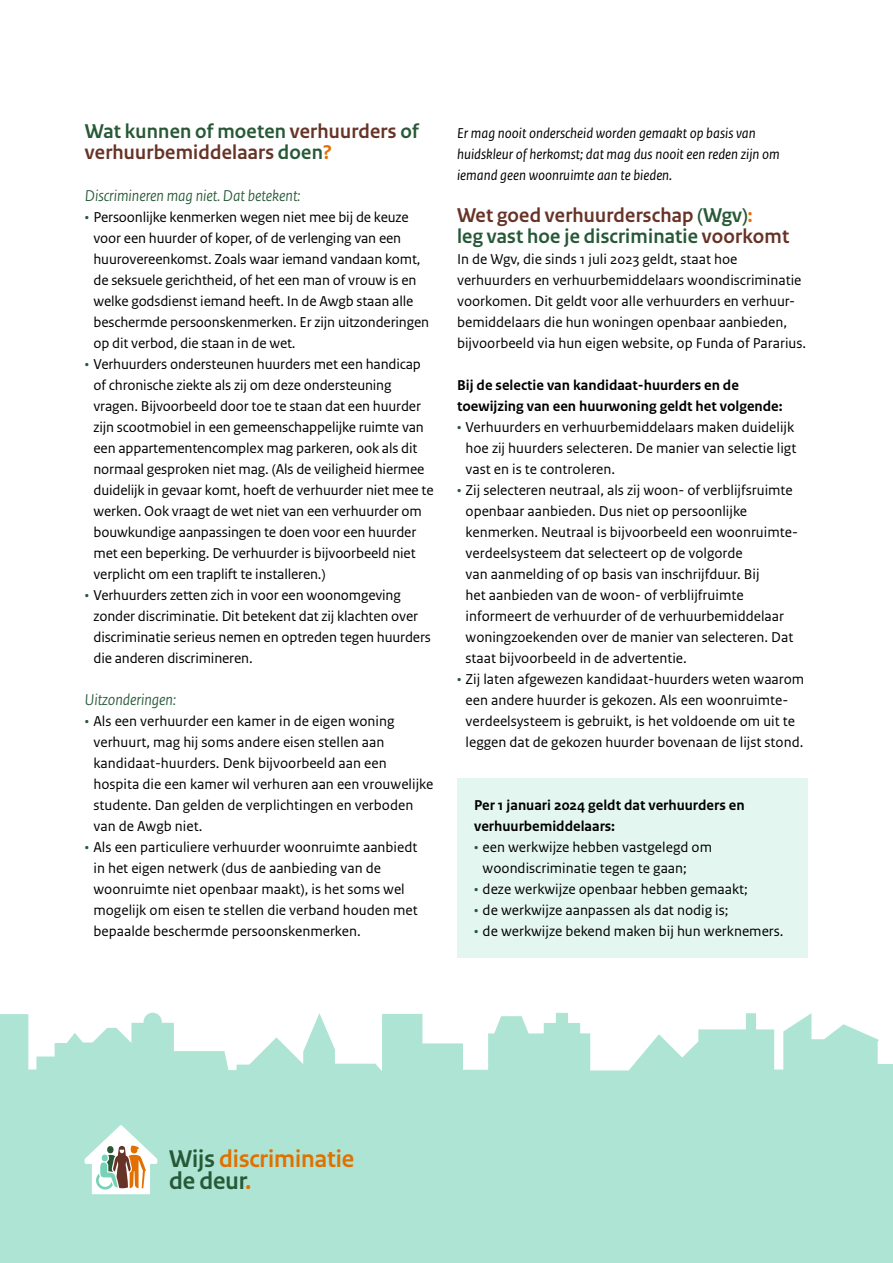
<style>
.page{position:relative;width:893px;height:1263px;background:#fff}
.page>*{position:absolute;margin:0;border:0;box-sizing:border-box;transform-origin:0 0}
.t1{font:700 25.35px/22.6px "Rijksoverheid Sans Heading";color:#e17000}
.H2_-_Kopjes{font:700 21px/21px "Rijksoverheid Sans Heading";letter-spacing:.01em;color:#673327}
.H3_-_kader_tussenkopjes{font:italic 16.5px "Rijksoverheid Sans Heading";color:#275937}
.P_-_Bodytekst_-_10pt{font:15px/21px "Rijksoverheid Sans Text";color:#000}
.P_-_Bodytekst_-_10pt-2{font:700 15px/21px "Rijksoverheid Sans Text";color:#000}
.P_-_bullet_kader{font:italic 15px/21px "Rijksoverheid Sans Text";color:#000}
.s1{color:#275937}
.s2{color:#e17000}
</style>
<div class="page">
<svg style="left:0;top:1013px;width:893px;height:114px;fill:#ade4d3"></svg>
<div style="left:0;top:1127px;width:893px;height:136px;background:#ade4d3"></div>
<svg style="left:85px;top:1125px;width:72px;height:69px"></svg>
<div style="left:457px;top:778px;width:351px;height:179px;background:#e4f6f0"></div>
<h2 class="H2_-_Kopjes" style="left:85px;top:121px;width:335px"><span class="s1">Wat kunnen of moeten</span> verhuurders <span class="s1">of </span>verhuurbemiddelaars <span class="s1">doen</span><span class="s2">?</span></h2>
<h3 class="H3_-_kader_tussenkopjes" style="left:85px;top:186px;width:217px">Discrimineren mag niet. Dat betekent:</h3>
<p class="P_-_Bodytekst_-_10pt" style="left:93px;top:207px;width:337px;text-indent:-9px"><span class="s1">•</span> Persoonlijke kenmerken wegen niet mee bij de keuze voor een huurder of koper, of de verlenging van een huurovereenkomst. Zoals waar iemand vandaan komt, de seksuele gerichtheid, of het een man of vrouw is en welke godsdienst iemand heeft. In de Awgb staan alle beschermde persoonskenmerken. Er zijn uitzonderingen op dit verbod, die staan in de wet.</p>
<p class="P_-_Bodytekst_-_10pt" style="left:93px;top:354px;width:342px;text-indent:-9px"><span class="s1">•</span> Verhuurders ondersteunen huurders met een handicap of chronische ziekte als zij om deze ondersteuning vragen. Bijvoorbeeld door toe te staan dat een huurder zijn scootmobiel in een gemeenschappelijke ruimte van een appartementencomplex mag parkeren, ook als dit normaal gesproken niet mag. (Als de veiligheid hiermee duidelijk in gevaar komt, hoeft de verhuurder niet mee te werken. Ook vraagt de wet niet van een verhuurder om bouwkundige aanpassingen te doen voor een huurder met een beperking. De verhuurder is bijvoorbeeld niet verplicht om een traplift te installeren.)</p>
<p class="P_-_Bodytekst_-_10pt" style="left:93px;top:585px;width:339px;text-indent:-9px"><span class="s1">•</span> Verhuurders zetten zich in voor een woonomgeving zonder discriminatie. Dit betekent dat zij klachten over discriminatie serieus nemen en optreden tegen huurders die anderen discrimineren.</p>
<h3 class="H3_-_kader_tussenkopjes" style="left:85px;top:690px;width:92px">Uitzonderingen:</h3>
<p class="P_-_Bodytekst_-_10pt" style="left:93px;top:711px;width:341px;text-indent:-9px"><span class="s1">•</span> Als een verhuurder een kamer in de eigen woning verhuurt, mag hij soms andere eisen stellen aan kandidaat-huurders. Denk bijvoorbeeld aan een hospita die een kamer wil verhuren aan een vrouwelijke studente. Dan gelden de verplichtingen en verboden van de Awgb niet.</p>
<p class="P_-_Bodytekst_-_10pt" style="left:93px;top:837px;width:326px;text-indent:-9px"><span class="s1">•</span> Als een particuliere verhuurder woonruimte aanbiedt in het eigen netwerk (dus de aanbieding van de woonruimte niet openbaar maakt), is het soms wel mogelijk om eisen te stellen die verband houden met bepaalde beschermde persoonskenmerken.</p>
<p class="P_-_bullet_kader" style="left:457px;top:123px;width:324px">Er mag nooit onderscheid worden gemaakt op basis van huidskleur of herkomst; dat mag dus nooit een reden zijn om iemand geen woonruimte aan te bieden.</p>
<h2 class="H2_-_Kopjes" style="left:457px;top:205px;width:334px">Wet goed verhuurderschap <span class="s1">(Wgv)</span><span class="s2">:<br></span><span class="s1">leg vast hoe je discriminatie</span> voorkomt</h2>
<p class="P_-_Bodytekst_-_10pt" style="left:457px;top:249px;width:351px">In de Wgv, die sinds 1 juli 2023 geldt, staat hoe verhuurders en verhuurbemiddelaars woondiscriminatie voorkomen. Dit geldt voor alle verhuurders en verhuur&shy;bemiddelaars die hun woningen openbaar aanbieden, bijvoorbeeld via hun eigen website, op Funda of Pararius.</p>
<p class="P_-_Bodytekst_-_10pt-2" style="left:457px;top:375px;width:327px">Bij de selectie van kandidaat-huurders en de toewijzing van een huurwoning geldt het volgende:</p>
<p class="P_-_Bodytekst_-_10pt" style="left:466px;top:417px;width:332px;text-indent:-9px"><span class="s1">•</span> Verhuurders en verhuurbemiddelaars maken duidelijk hoe zij huurders selecteren. De manier van selectie ligt vast en is te controleren.</p>
<p class="P_-_Bodytekst_-_10pt" style="left:466px;top:480px;width:334px;text-indent:-9px"><span class="s1">•</span> Zij selecteren neutraal, als zij woon- of verblijfsruimte openbaar aanbieden. Dus niet op persoonlijke kenmerken. Neutraal is bijvoorbeeld een woonruimte&shy;verdeelsysteem dat selecteert op de volgorde<br>van aanmelding of op basis van inschrijfduur. Bij<br>het aanbieden van de woon- of verblijfruimte informeert de verhuurder of de verhuurbemiddelaar woningzoekenden over de manier van selecteren. Dat staat bijvoorbeeld in de advertentie.</p>
<p class="P_-_Bodytekst_-_10pt" style="left:457px;top:669px;width:349px;text-align:center"><span class="s1">•</span> Zij laten afgewezen kandidaat-huurders weten waarom een andere huurder is gekozen. Als een woonruimte&shy;verdeelsysteem is gebruikt, is het voldoende om uit te leggen dat de gekozen huurder bovenaan de lijst stond.</p>
<p class="P_-_Bodytekst_-_10pt-2" style="left:474px;top:795px;width:272px">Per 1 januari 2024 geldt dat verhuurders en verhuurbemiddelaars:</p>
<p class="P_-_Bodytekst_-_10pt" style="left:483px;top:837px;width:231px;text-indent:-9px"><span class="s1">•</span> een werkwijze hebben vastgelegd om woondiscriminatie tegen te gaan;</p>
<p class="P_-_Bodytekst_-_10pt" style="left:474px;top:879px;width:275px"><span class="s1">•</span> deze werkwijze openbaar hebben gemaakt;</p>
<p class="P_-_Bodytekst_-_10pt" style="left:474px;top:900px;width:256px"><span class="s1">•</span> de werkwijze aanpassen als dat nodig is;</p>
<p class="P_-_Bodytekst_-_10pt" style="left:474px;top:921px;width:311px"><span class="s1">•</span> de werkwijze bekend maken bij hun werknemers.</p>
<h1 class="t1" style="left:169px;top:1147px;width:187px"><span class="s1">Wijs</span> discriminatie <span class="s1">de deur</span>.</h1>
</div>
